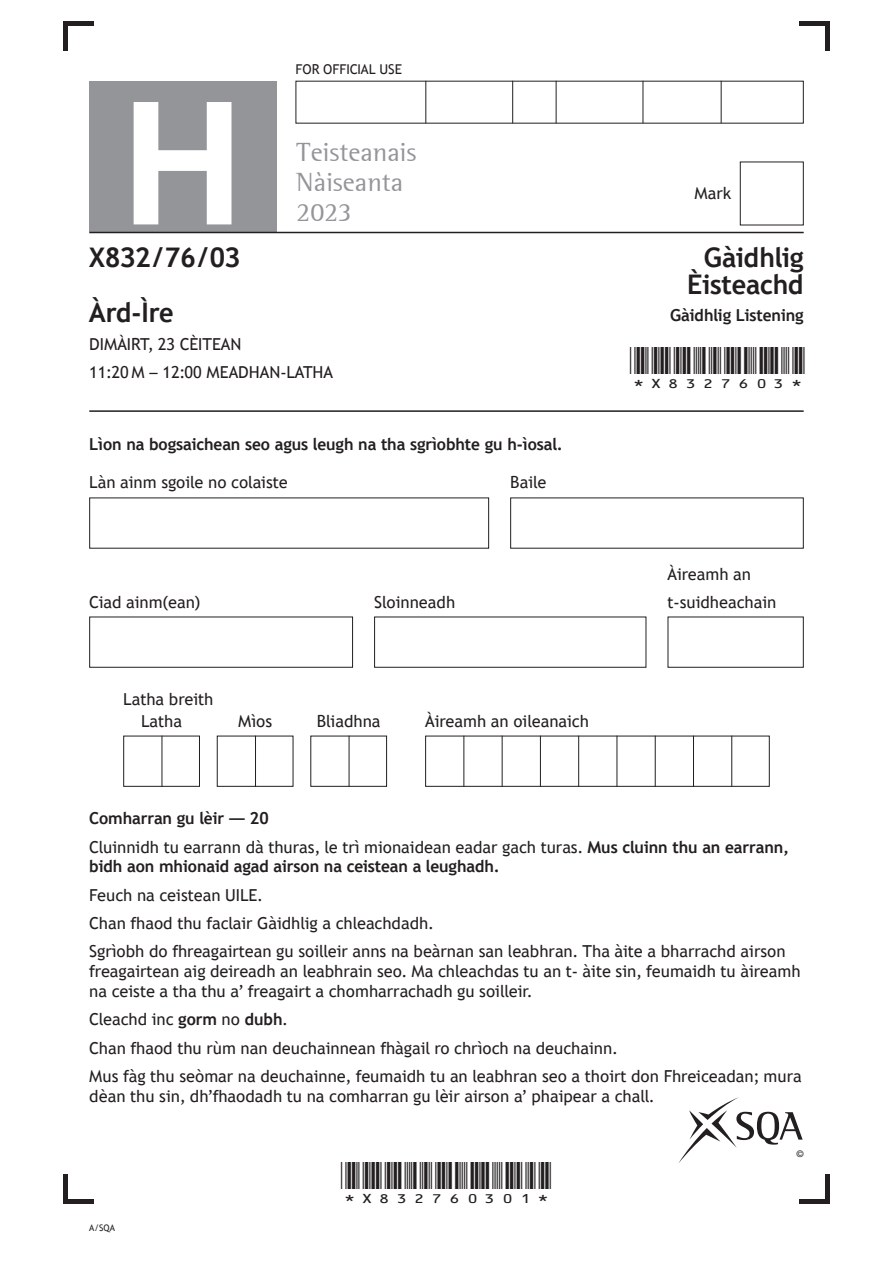
<style>
.page{position:relative;width:893px;height:1263px;background:#fff}
.page>*{position:absolute;margin:0;border:0;box-sizing:border-box;transform-origin:0 0}
.t1{font:700 171px "Arial";color:#fff}
.t2{font:700 27px/27px "Trebuchet 2010";color:#231f20;text-align:right}
.t3{font:27px/30px "Rotis Semi Serif";color:#939598}
.t4{font:18px "BC39 Short HR";color:#231f20;scale:1.25 1}
.t5{font:16.5px/28.3px "Trebuchet 2010";color:#231f20}
.t6{font:700 16.5px "Trebuchet 2010";color:#231f20}
.t7{font:13.5px "Trebuchet 2010";color:#231f20}
.t8{font:9px "Trebuchet 2010";color:#231f20}
.t9{font:9px "Helvetica";color:#231f20}
.s1{font-weight:700}
</style>
<div class="page">
<hr style="left:64px;top:21px;width:4px;height:30px;background:#231f20">
<hr style="left:825px;top:21px;width:4px;height:30px;background:#231f20">
<hr style="left:64px;top:1174px;width:4px;height:29px;background:#231f20">
<hr style="left:825px;top:1174px;width:4px;height:29px;background:#231f20">
<div style="left:64px;top:21px;width:30px;height:5px;background:#231f20"></div>
<div style="left:799px;top:21px;width:30px;height:5px;background:#231f20"></div>
<hr style="left:799px;top:1199px;width:30px;height:4px;background:#231f20">
<hr style="left:64px;top:1199px;width:30px;height:4px;background:#231f20">
<div style="left:89px;top:81px;width:187px;height:151px;background:#939598"></div>
<hr style="left:425px;top:81px;width:1px;height:42px;background:#231f20">
<hr style="left:512px;top:81px;width:1px;height:42px;background:#231f20">
<hr style="left:556px;top:81px;width:1px;height:42px;background:#231f20">
<hr style="left:643px;top:81px;width:1px;height:42px;background:#231f20">
<hr style="left:721px;top:81px;width:1px;height:42px;background:#231f20">
<div style="left:740px;top:162px;width:64px;height:63px;border:1px solid #231f20"></div>
<hr style="left:89px;top:232px;width:715px;height:1px;background:#231f20">
<hr style="left:89px;top:410px;width:715px;height:2px;background:#231f20">
<div style="left:89px;top:617px;width:264px;height:51px;border:1px solid #231f20"></div>
<div style="left:374px;top:617px;width:272px;height:51px;border:1px solid #231f20"></div>
<div style="left:668px;top:617px;width:136px;height:51px;border:1px solid #231f20"></div>
<div style="left:123px;top:736px;width:77px;height:51px;border:1px solid #231f20"></div>
<hr style="left:162px;top:736px;width:1px;height:51px;background:#231f20">
<div style="left:217px;top:736px;width:76px;height:51px;border:1px solid #231f20"></div>
<hr style="left:255px;top:736px;width:1px;height:51px;background:#231f20">
<div style="left:310px;top:736px;width:77px;height:51px;border:1px solid #231f20"></div>
<hr style="left:349px;top:736px;width:1px;height:51px;background:#231f20">
<div style="left:425px;top:736px;width:345px;height:51px;border:1px solid #231f20"></div>
<hr style="left:463px;top:736px;width:1px;height:51px;background:#231f20">
<hr style="left:502px;top:736px;width:1px;height:51px;background:#231f20">
<hr style="left:540px;top:736px;width:1px;height:51px;background:#231f20">
<hr style="left:578px;top:736px;width:1px;height:51px;background:#231f20">
<hr style="left:617px;top:736px;width:1px;height:51px;background:#231f20">
<hr style="left:655px;top:736px;width:1px;height:51px;background:#231f20">
<hr style="left:693px;top:736px;width:1px;height:51px;background:#231f20">
<hr style="left:731px;top:736px;width:1px;height:51px;background:#231f20">
<svg style="left:678px;top:1097px;width:125px;height:66px"></svg>
<h1 class="t1" style="left:121px;top:50px;width:125px">H</h1>
<h2 class="t2" style="left:89px;top:243px;width:153px">X832/76/03</h2>
<p class="t7" style="left:296px;top:60px;width:108px">FOR OFFICIAL USE</p>
<h2 class="t3" style="left:296px;top:137px;width:122px">Teisteanais<br>Nàiseanta<br>2023</h2>
<p class="t5" style="left:694px;top:179px;width:38px">Mark</p>
<h2 class="t2" style="left:687px;top:243px;width:118px">Gàidhlig<br>Èisteachd</h2>
<h2 class="t2" style="left:89px;top:298px;width:86px">Àrd-Ìre</h2>
<p class="t6" style="left:670px;top:304px;width:135px">Gàidhlig Listening</p>
<p class="t5" style="left:89px;top:330px;width:245px">DIMÀIRT, 23 CÈITEAN<br>11:20 M – 12:00 MEADHAN-LATHA</p>
<p class="t4" style="left:630px;top:357px;width:142px">*X8327603*</p>
<p class="t6" style="left:89px;top:434px;width:475px">Lìon na bogsaichean seo agus leugh na tha sgrìobhte gu h-ìosal.</p>
<p class="t5" style="left:89px;top:468px;width:200px">Làn ainm sgoile no colaiste</p>
<p class="t5" style="left:510px;top:468px;width:38px">Baile</p>
<p class="t5" style="left:89px;top:587px;width:113px">Ciad ainm(ean)</p>
<p class="t5" style="left:374px;top:587px;width:83px">Sloinneadh</p>
<p class="t5" style="left:141px;top:688px;width:74px;line-height:21.3px;text-indent:-18px">Latha breith<br>Latha</p>
<p class="t5" style="left:238px;top:706px;width:36px">Mìos</p>
<p class="t5" style="left:317px;top:706px;width:65px">Bliadhna</p>
<p class="t5" style="left:425px;top:706px;width:165px">Àireamh an oileanaich</p>
<p class="t5" style="left:668px;top:559px;width:110px">Àireamh an t-suidheachain</p>
<p class="t5" style="left:89px;top:804px;width:701px"><span class="s1">Comharran gu lèir — 20<br></span>Cluinnidh tu earrann dà thuras, le trì mionaidean eadar gach turas. <span class="s1">Mus cluinn thu an earrann,</span></p>
<p class="t6" style="left:89px;top:856px;width:412px">bidh aon mhionaid agad airson na ceistean a leughadh.</p>
<p class="t5" style="left:89px;top:880px;width:698px">Feuch na ceistean UILE.<br>Chan fhaod thu faclair Gàidhlig a chleachdadh.<br>Sgrìobh do fhreagairtean gu soilleir anns na beàrnan san leabhran. Tha àite a bharrachd airson</p>
<p class="t5" style="left:89px;top:961px;width:713px;line-height:19.8px">freagairtean aig deireadh an leabhrain seo. Ma chleachdas tu an t- àite sin, feumaidh tu àireamh na ceiste a tha thu a’ freagairt a chomharrachadh gu soilleir.</p>
<p class="t5" style="left:89px;top:1005px;width:714px">Cleachd inc <span class="s1">gorm</span> no <span class="s1">dubh</span>.<br>Chan fhaod thu rùm nan deuchainnean fhàgail ro chrìoch na deuchainn.<br>Mus fàg thu seòmar na deuchainne, feumaidh tu an leabhran seo a thoirt don Fhreiceadan; mura</p>
<p class="t5" style="left:89px;top:1081px;width:566px">dèan thu sin, dh’fhaodadh tu na comharran gu lèir airson a’ phaipear a chall.</p>
<p class="t8" style="left:89px;top:1222px;width:27px">A/SQA</p>
<p class="t4" style="left:341px;top:1172px;width:170px">*X832760301*</p>
<p class="t9" style="left:797px;top:1149px;width:8px">©</p>
</div>
